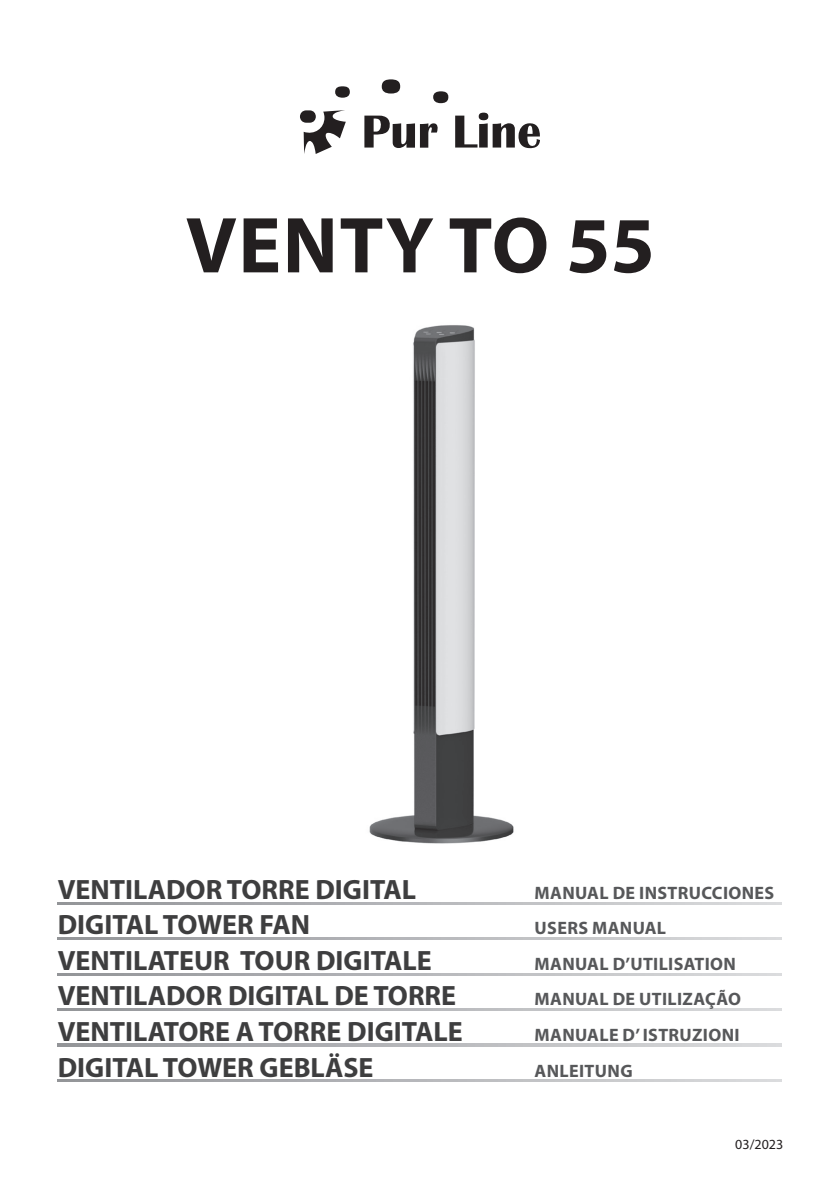
<style>
.page{position:relative;width:840px;height:1191px;background:#fff}
.page>*{position:absolute;margin:0;border:0;box-sizing:border-box;transform-origin:0 0}
.t1{font:700 80px "Myriad Pro";letter-spacing:.02em;color:#231f20}
.t2{font:700 28px/35.6px "Myriad Pro";color:#3e3e3f}
.t3{font:700 18px/35.4px "Myriad Pro";letter-spacing:.02em;color:#57585a}
.t4{font:14px "Myriad Pro";color:#231f20}
</style>
<div class="page">
<img style="left:369px;top:325px;width:145px;height:519px">
<svg style="left:58px;top:902px;width:722px;height:2px"></svg>
<svg style="left:58px;top:1079px;width:722px;height:2px"></svg>
<svg style="left:58px;top:1044px;width:722px;height:2px"></svg>
<svg style="left:58px;top:1008px;width:722px;height:3px;background:#b6b7ba"></svg>
<svg style="left:58px;top:973px;width:722px;height:2px"></svg>
<svg style="left:58px;top:937px;width:722px;height:3px;background:#b6b7ba"></svg>
<div style="left:479px;top:113px;width:8px;height:7px;background:#231f20;border-radius:50%"></div>
<svg style="left:303px;top:110px;width:42px;height:44px"></svg>
<div style="left:300px;top:110px;width:15px;height:13px;background:#231f20;border-radius:6px"></div>
<div style="left:433px;top:91px;width:15px;height:12px;background:#231f20;border-radius:50%"></div>
<div style="left:335px;top:86px;width:14px;height:12px;background:#231f20;border-radius:50%"></div>
<div style="left:381px;top:79px;width:19px;height:14px;background:#231f20;border-radius:50%"></div>
<svg style="left:455px;top:116px;width:84px;height:33px"></svg>
<svg style="left:364px;top:116px;width:74px;height:32px"></svg>
<h1 class="t1" style="left:186px;top:193px;width:470px">VENTY TO 55</h1>
<p class="t2" style="left:58px;top:870px;width:406px">VENTILADOR TORRE DIGITAL<br>DIGITAL TOWER FAN<br>VENTILATEUR TOUR DIGITALE<br>VENTILADOR DIGITAL DE TORRE<br>VENTILATORE A TORRE DIGITALE<br>DIGITAL TOWER GEBLÄSE</p>
<p class="t3" style="left:534px;top:874px;width:241px">MANUAL DE INSTRUCCIONES<br>USERS MANUAL<br>MANUAL D’UTILISATION<br>MANUAL DE UTILIZAÇÃO<br>MANUALE D’ ISTRUZIONI<br>ANLEITUNG</p>
<p class="t4" style="left:734px;top:1135px;width:49px">03/2023</p>
</div>
